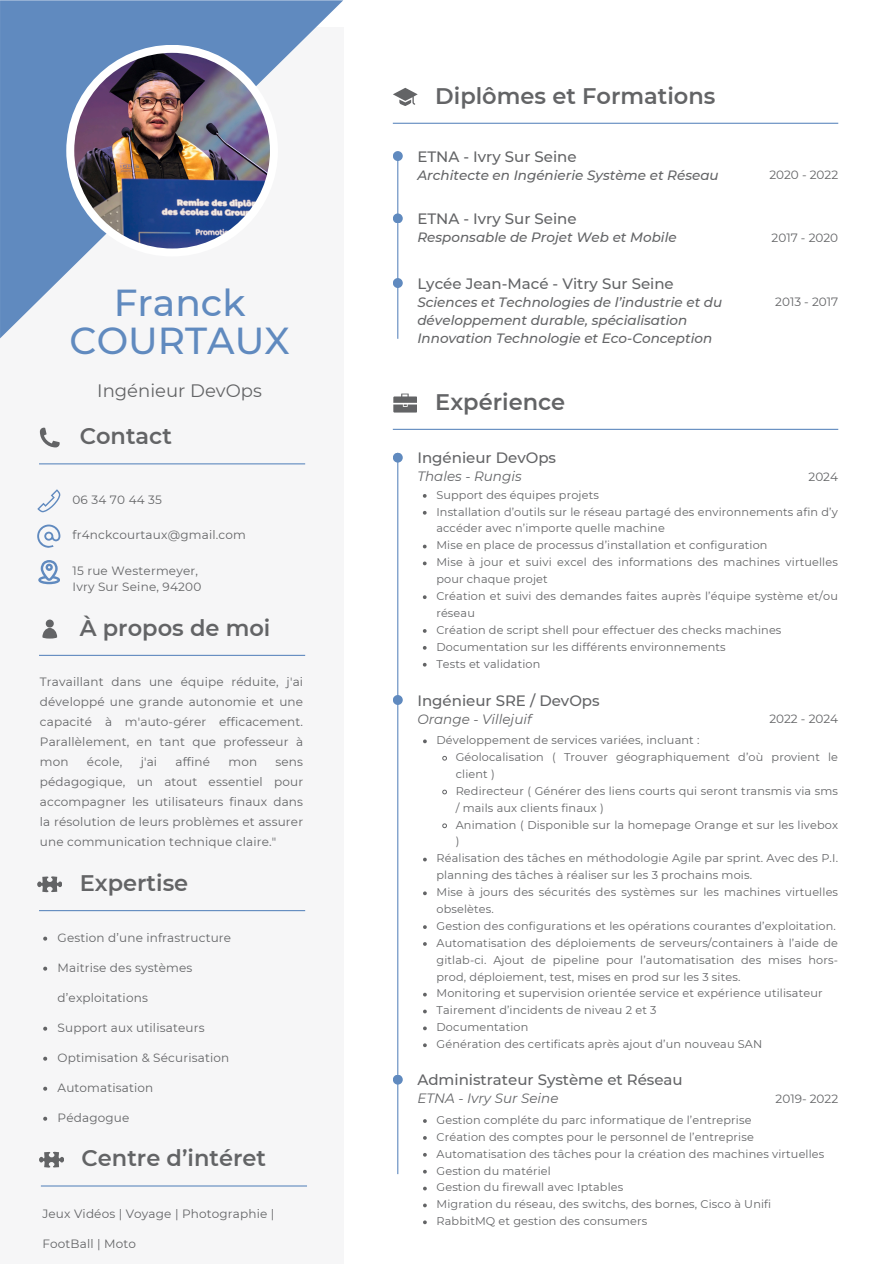
<style>
.page{position:relative;width:894px;height:1264px;background:#fff}
.page>*{position:absolute;margin:0;border:0;box-sizing:border-box;transform-origin:0 0}
.t1{font:500 37.5px/38.2px "Montserrat";color:#608abf;text-align:center}
.t2{font:600 22.5px "Montserrat";color:#636466}
.t3{font:18px "Montserrat";color:#636466}
.t4{font:500 15px "Montserrat";color:#636466}
.t5{font:italic 500 13.5px/18px "Montserrat";color:#636466}
.t6{font:italic 13.5px "Montserrat";color:#636466}
.t7{font:12px/20px "Montserrat";letter-spacing:.015em;color:#636466;text-align:justify}
.t8{font:11.25px/16.8px "Montserrat";letter-spacing:.015em;color:#636466}
</style>
<div class="page">
<div style="left:0;top:27px;width:343px;height:1236px;background:#f6f6f7"></div>
<svg style="left:0;top:0;width:343px;height:338px"></svg>
<div style="left:66px;top:45px;width:212px;height:211px;background:#fff;border-radius:50%"></div>
<img style="left:74px;top:53px;width:196px;height:195px;border-radius:50%">
<hr style="left:39px;top:463px;width:266px;height:1px;background:#608abf">
<svg style="left:40px;top:427px;width:20px;height:20px"></svg>
<hr style="left:39px;top:654px;width:266px;height:2px;background:#608abf">
<hr style="left:39px;top:910px;width:266px;height:1px;background:#608abf">
<svg style="left:38px;top:560px;width:22px;height:24px"></svg>
<svg style="left:37px;top:489px;width:23px;height:23px"></svg>
<svg style="left:37px;top:524px;width:23px;height:24px"></svg>
<svg style="left:37px;top:876px;width:25px;height:16px"></svg>
<svg style="left:42px;top:619px;width:15px;height:19px"></svg>
<hr style="left:397px;top:155px;width:1px;height:184px;background:#608abf">
<div style="left:393px;top:151px;width:9px;height:10px;background:#608abf;border-radius:50%"></div>
<div style="left:393px;top:278px;width:9px;height:10px;background:#608abf;border-radius:50%"></div>
<hr style="left:393px;top:123px;width:445px;height:1px;background:#608abf">
<hr style="left:397px;top:452px;width:1px;height:722px;background:#608abf">
<div style="left:393px;top:452px;width:9px;height:10px;background:#608abf;border-radius:50%"></div>
<div style="left:393px;top:695px;width:9px;height:10px;background:#608abf;border-radius:50%"></div>
<div style="left:393px;top:1074px;width:9px;height:10px;background:#608abf;border-radius:50%"></div>
<hr style="left:393px;top:429px;width:445px;height:1px;background:#608abf">
<svg style="left:393px;top:393px;width:24px;height:19px"></svg>
<svg style="left:393px;top:88px;width:24px;height:18px"></svg>
<svg style="left:43px;top:936px;width:4px;height:4px"></svg>
<svg style="left:43px;top:966px;width:4px;height:4px"></svg>
<svg style="left:43px;top:1026px;width:4px;height:4px"></svg>
<svg style="left:43px;top:1056px;width:4px;height:4px"></svg>
<svg style="left:43px;top:1086px;width:4px;height:4px"></svg>
<svg style="left:43px;top:1116px;width:4px;height:4px"></svg>
<svg style="left:442px;top:755px;width:5px;height:6px"></svg>
<svg style="left:442px;top:789px;width:5px;height:6px"></svg>
<svg style="left:442px;top:823px;width:5px;height:5px"></svg>
<svg style="left:423px;top:891px;width:3px;height:4px"></svg>
<svg style="left:423px;top:925px;width:3px;height:4px"></svg>
<svg style="left:423px;top:1043px;width:3px;height:4px"></svg>
<svg style="left:423px;top:1220px;width:3px;height:4px"></svg>
<div style="left:393px;top:213px;width:9px;height:10px;background:#608abf;border-radius:50%"></div>
<hr style="left:41px;top:1185px;width:266px;height:1px;background:#608abf">
<svg style="left:39px;top:1151px;width:25px;height:16px"></svg>
<svg style="left:423px;top:494px;width:3px;height:4px"></svg>
<svg style="left:423px;top:561px;width:3px;height:4px"></svg>
<svg style="left:423px;top:595px;width:3px;height:4px"></svg>
<svg style="left:423px;top:629px;width:3px;height:4px"></svg>
<p class="t1" style="left:70px;top:283px;width:221px">Franck<br>COURTAUX</p>
<p class="t3" style="left:97px;top:380px;width:166px">Ingénieur DevOps</p>
<h3 class="t2" style="left:80px;top:422px;width:94px">Contact</h3>
<p class="t7" style="left:72px;top:489px;width:91px">06 34 70 44 35</p>
<p class="t7" style="left:72px;top:525px;width:175px">fr4nckcourtaux@gmail.com</p>
<p class="t7" style="left:72px;top:561px;width:127px">15 rue Westermeyer,</p>
<p class="t7" style="left:72px;top:577px;width:130px">Ivry Sur Seine, 94200</p>
<p class="t2" style="left:80px;top:614px;width:192px">À propos de moi</p>
<p class="t7" style="left:40px;top:672px;width:265px">Travaillant dans une équipe réduite, j'ai développé une grande autonomie et une capacité à m'auto-gérer efficacement.<br>Parallèlement, en tant que professeur à mon</p>
<p class="t7" style="left:87px;top:752px;width:37px">école,</p>
<p class="t7" style="left:141px;top:752px;width:18px">j'ai</p>
<p class="t7" style="left:175px;top:752px;width:36px">affiné</p>
<p class="t7" style="left:228px;top:752px;width:30px">mon</p>
<p class="t7" style="left:40px;top:752px;width:265px;text-indent:235px">sens pédagogique, un atout essentiel pour accompagner les utilisateurs finaux dans la résolution de leurs problèmes et assurer une communication technique claire."</p>
<h2 class="t2" style="left:80px;top:869px;width:110px">Expertise</h2>
<p class="t7" style="left:58px;top:927px;width:175px">Gestion d’une infrastructure</p>
<p class="t7" style="left:58px;top:957px;width:136px">Maitrise des systèmes</p>
<p class="t7" style="left:58px;top:987px;width:92px">d’exploitations</p>
<h2 class="t7" style="left:58px;top:1017px;width:148px">Support aux utilisateurs</h2>
<p class="t7" style="left:58px;top:1047px;width:173px">Optimisation &amp; Sécurisation</p>
<p class="t7" style="left:58px;top:1077px;width:97px">Automatisation</p>
<p class="t7" style="left:58px;top:1107px;width:73px">Pédagogue</p>
<p class="t2" style="left:82px;top:1144px;width:186px">Centre d’intéret</p>
<p class="t7" style="left:42px;top:1203px;width:233px">Jeux Vidéos | Voyage | Photographie |</p>
<p class="t7" style="left:42px;top:1233px;width:95px">FootBall | Moto</p>
<p class="t2" style="left:435px;top:82px;width:281px">Diplômes et Formations</p>
<p class="t4" style="left:417px;top:147px;width:161px">ETNA - Ivry Sur Seine</p>
<p class="t5" style="left:417px;top:166px;width:303px">Architecte en Ingénierie Système et Réseau</p>
<p class="t4" style="left:417px;top:210px;width:161px">ETNA - Ivry Sur Seine</p>
<p class="t5" style="left:417px;top:228px;width:261px">Responsable de Projet Web et Mobile</p>
<p class="t4" style="left:417px;top:274px;width:258px">Lycée Jean-Macé - Vitry Sur Seine</p>
<p class="t5" style="left:417px;top:293px;width:306px">Sciences et Technologies de l’industrie et du développement durable, spécialisation<br>Innovation Technologie et Eco-Conception</p>
<p class="t2" style="left:435px;top:388px;width:131px">Expérience</p>
<p class="t4" style="left:417px;top:449px;width:140px">Ingénieur DevOps</p>
<p class="t6" style="left:417px;top:468px;width:106px">Thales - Rungis</p>
<h2 class="t7" style="left:769px;top:165px;width:70px">2020 - 2022</h2>
<p class="t7" style="left:771px;top:227px;width:68px">2017 - 2020</p>
<p class="t7" style="left:775px;top:292px;width:64px">2013 - 2017</p>
<h2 class="t7" style="left:808px;top:466px;width:31px">2024</h2>
<p class="t8" style="left:436px;top:486px;width:164px">Support des équipes projets</p>
<p class="t8" style="left:436px;top:503px;width:403px">Installation d’outils sur le réseau partagé des environnements afin d’y accéder avec n’importe quelle machine</p>
<p class="t8" style="left:436px;top:537px;width:332px">Mise en place de processus d’installation et configuration</p>
<p class="t8" style="left:436px;top:553px;width:403px">Mise à jour et suivi excel des informations des machines virtuelles pour chaque projet</p>
<p class="t8" style="left:436px;top:587px;width:403px">Création et suivi des demandes faites auprès l’équipe système et/ou réseau</p>
<p class="t8" style="left:436px;top:621px;width:346px">Création de script shell pour effectuer des checks machines</p>
<p class="t8" style="left:436px;top:638px;width:291px">Documentation sur les différents environnements</p>
<p class="t8" style="left:436px;top:655px;width:106px">Tests et validation</p>
<p class="t4" style="left:417px;top:691px;width:184px">Ingénieur SRE / DevOps</p>
<p class="t6" style="left:417px;top:710px;width:116px">Orange - Villejuif</p>
<p class="t7" style="left:769px;top:709px;width:70px">2022 - 2024</p>
<p class="t8" style="left:436px;top:731px;width:264px">Développement de services variées, incluant :</p>
<p class="t8" style="left:455px;top:748px;width:384px">Géolocalisation ( Trouver géographiquement d’où provient le client )</p>
<h2 class="t8" style="left:455px;top:782px;width:384px">Redirecteur ( Générer des liens courts qui seront transmis via sms / mails aux clients finaux )</h2>
<p class="t8" style="left:455px;top:816px;width:384px">Animation ( Disponible sur la homepage Orange et sur les livebox )</p>
<p class="t8" style="left:436px;top:850px;width:403px">Réalisation des tâches en méthodologie Agile par sprint. Avec des P.I. planning des tâches à réaliser sur les 3 prochains mois.</p>
<p class="t8" style="left:436px;top:883px;width:403px">Mise à jours des sécurités des systèmes sur les machines virtuelles obselètes.</p>
<h2 class="t8" style="left:436px;top:917px;width:401px">Gestion des configurations et les opérations courantes d’exploitation.</h2>
<p class="t8" style="left:436px;top:934px;width:403px;text-align:justify">Automatisation des déploiements de serveurs/containers à l’aide de gitlab-ci. Ajout de pipeline pour l’automatisation des mises hors&shy;prod, déploiement, test, mises en prod sur les 3 sites.</p>
<p class="t8" style="left:436px;top:985px;width:387px">Monitoring et supervision orientée service et expérience utilisateur</p>
<p class="t8" style="left:436px;top:1001px;width:221px">Tairement d’incidents de niveau 2 et 3</p>
<p class="t8" style="left:436px;top:1018px;width:93px">Documentation</p>
<p class="t8" style="left:436px;top:1035px;width:327px">Génération des certificats après ajout d’un nouveau SAN</p>
<p class="t4" style="left:417px;top:1070px;width:267px">Administrateur Système et Réseau</p>
<p class="t6" style="left:417px;top:1090px;width:143px">ETNA - Ivry Sur Seine</p>
<p class="t7" style="left:775px;top:1088px;width:64px">2019- 2022</p>
<p class="t8" style="left:436px;top:1111px;width:316px">Gestion compléte du parc informatique de l’entreprise</p>
<p class="t8" style="left:436px;top:1128px;width:319px">Création des comptes pour le personnel de l’entreprise</p>
<p class="t8" style="left:436px;top:1145px;width:389px">Automatisation des tâches pour la création des machines virtuelles</p>
<p class="t8" style="left:436px;top:1161px;width:116px">Gestion du matériel</p>
<p class="t8" style="left:436px;top:1178px;width:188px">Gestion du firewall avec Iptables</p>
<p class="t8" style="left:436px;top:1195px;width:336px">Migration du réseau, des switchs, des bornes, Cisco à Unifi</p>
<p class="t8" style="left:436px;top:1212px;width:212px">RabbitMQ et gestion des consumers</p>
</div>
